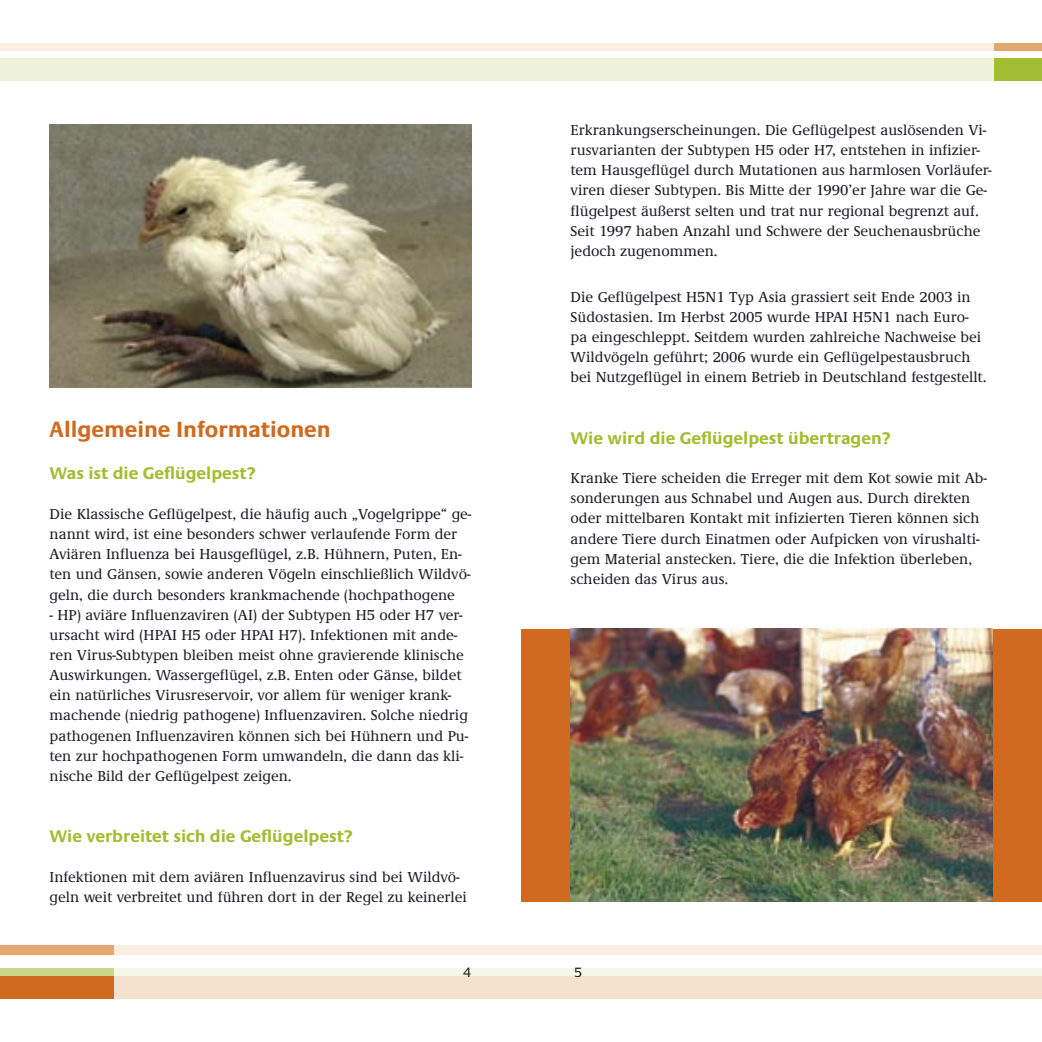
<style>
.page{position:relative;width:1042px;height:1042px;background:#fff}
.page>*{position:absolute;margin:0;border:0;box-sizing:border-box;transform-origin:0 0}
.t1{font:700 22.75px "Praxis EF";color:#cf6a20}
.t2{font:700 17.5px "Praxis EF";color:#a2bd31}
.t3{font:500 14.88px/20.1px "Demos EF";color:#1f1d21}
.t4{font:14px "Praxis EF";color:#1f1d21}
</style>
<div class="page">
<div style="left:0;top:976px;width:521px;height:22px;background:#cf6a20"></div>
<div style="left:0;top:968px;width:521px;height:8px;background:#cad786"></div>
<div style="left:0;top:945px;width:521px;height:10px;background:#e2a870"></div>
<div style="left:521px;top:58px;width:521px;height:23px;background:#a2bd31"></div>
<div style="left:521px;top:43px;width:521px;height:7px;background:#e2a870"></div>
<svg style="left:0;top:43px;width:521px;height:38px"></svg>
<div style="left:521px;top:58px;width:472px;height:23px;background:#eef2da"></div>
<div style="left:521px;top:43px;width:472px;height:7px;background:#faefe2"></div>
<svg style="left:114px;top:945px;width:928px;height:54px"></svg>
<div style="left:521px;top:976px;width:521px;height:22px;background:#f5e2ce"></div>
<div style="left:521px;top:968px;width:521px;height:8px;background:#f5f8e9"></div>
<div style="left:521px;top:955px;width:521px;height:13px;background:#fff"></div>
<div style="left:521px;top:945px;width:521px;height:10px;background:#faefe2"></div>
<div style="left:521px;top:629px;width:521px;height:273px;background:#cf6a20"></div>
<img style="left:50px;top:124px;width:421px;height:263px">
<img style="left:570px;top:629px;width:422px;height:273px">
<h1 class="t1" style="left:50px;top:417px;width:282px">Allgemeine Informationen</h1>
<p class="t2" style="left:50px;top:463px;width:207px">Was ist die Geflügelpest?</p>
<p class="t3" style="left:50px;top:504px;width:423px">Die Klassische Geflügelpest, die häufig auch „Vogelgrippe“ ge&shy;nannt wird, ist eine besonders schwer verlaufende Form der Aviären Influenza bei Hausgeflügel, z.B. Hühnern, Puten, En&shy;ten und Gänsen, sowie anderen Vögeln einschließlich Wildvö&shy;geln, die durch besonders krankmachende (hochpathogene</p>
<p class="t3" style="left:50px;top:605px;width:420px">- HP) aviäre Influenzaviren (AI) der Subtypen H5 oder H7 ver&shy;ursacht wird (HPAI H5 oder HPAI H7). Infektionen mit ande&shy;ren Virus-Subtypen bleiben meist ohne gravierende klinische Auswirkungen. Wassergeflügel, z.B. Enten oder Gänse, bildet ein natürliches Virusreservoir, vor allem für weniger krank&shy;machende (niedrig pathogene) Influenzaviren. Solche niedrig pathogenen Influenzaviren können sich bei Hühnern und Pu&shy;ten zur hochpathogenen Form umwandeln, die dann das kli&shy;nische Bild der Geflügelpest zeigen.</p>
<p class="t2" style="left:50px;top:826px;width:304px">Wie verbreitet sich die Geflügelpest?</p>
<p class="t3" style="left:50px;top:868px;width:419px">Infektionen mit dem aviären Influenzavirus sind bei Wildvö&shy;geln weit verbreitet und führen dort in der Regel zu keinerlei</p>
<p class="t3" style="left:570px;top:120px;width:423px">Erkrankungserscheinungen. Die Geflügelpest auslösenden Vi&shy;rusvarianten der Subtypen H5 oder H7, entstehen in infizier&shy;tem Hausgeflügel durch Mutationen aus harmlosen Vorläufer&shy;viren dieser Subtypen. Bis Mitte der 1990’er Jahre war die Ge&shy;flügelpest äußerst selten und trat nur regional begrenzt auf.<br>Seit 1997 haben Anzahl und Schwere der Seuchenausbrüche jedoch zugenommen.</p>
<p class="t3" style="left:570px;top:287px;width:417px">Die Geflügelpest H5N1 Typ Asia grassiert seit Ende 2003 in Südostasien. Im Herbst 2005 wurde HPAI H5N1 nach Euro&shy;pa eingeschleppt. Seitdem wurden zahlreiche Nachweise bei Wildvögeln geführt; 2006 wurde ein Geflügelpestausbruch bei Nutzgeflügel in einem Betrieb in Deutschland festgestellt.</p>
<p class="t2" style="left:570px;top:428px;width:321px">Wie wird die Geflügelpest übertragen?</p>
<p class="t3" style="left:570px;top:468px;width:418px">Kranke Tiere scheiden die Erreger mit dem Kot sowie mit Ab&shy;sonderungen aus Schnabel und Augen aus. Durch direkten oder mittelbaren Kontakt mit infizierten Tieren können sich andere Tiere durch Einatmen oder Aufpicken von virushalti&shy;gem Material anstecken. Tiere, die die Infektion überleben, scheiden das Virus aus.</p>
<p class="t4" style="left:463px;top:964px;width:10px">4</p>
<p class="t4" style="left:574px;top:964px;width:10px">5</p>
</div>
